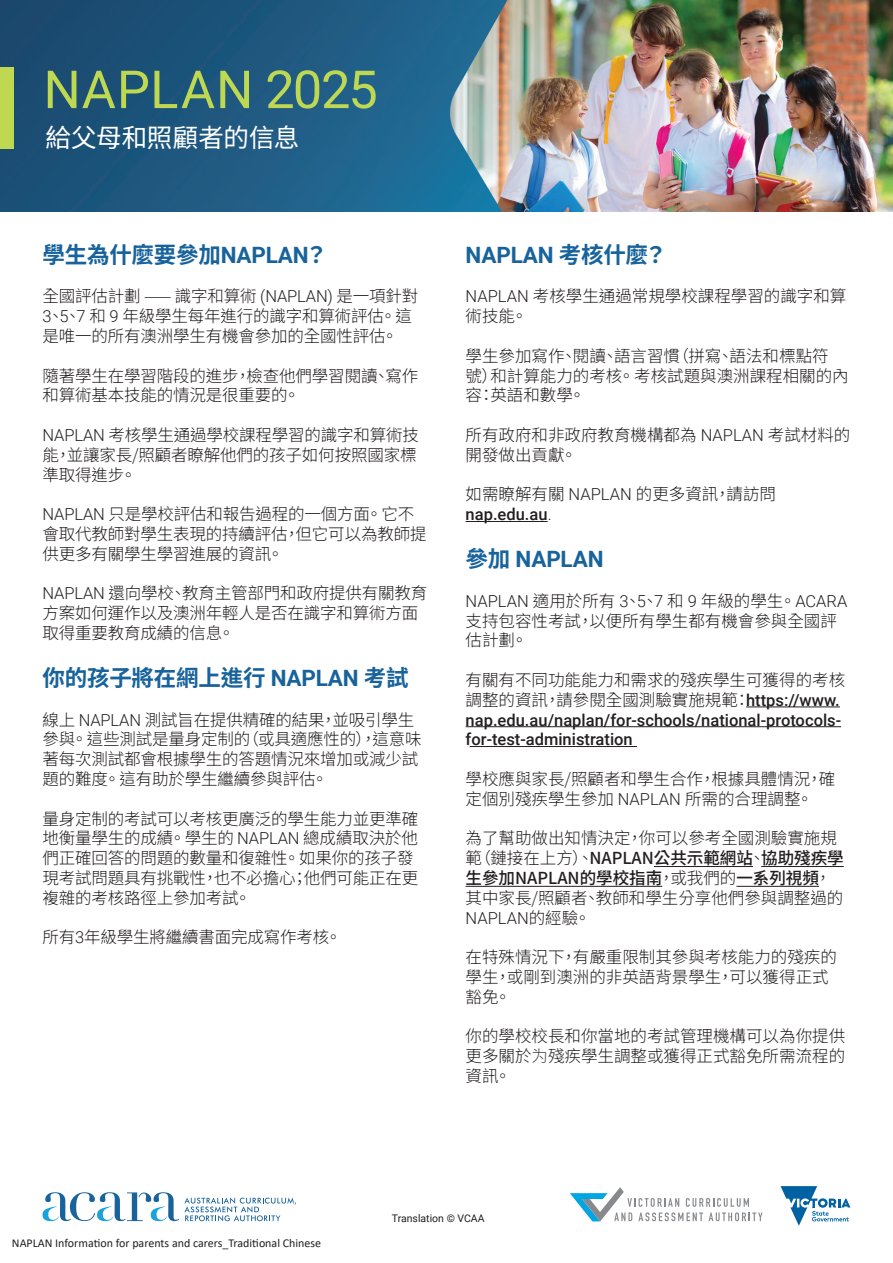
<style>
.page{position:relative;width:893px;height:1263px;background:#fff}
.page>*{position:absolute;margin:0;border:0;box-sizing:border-box;transform-origin:0 0}
.t1{font:52.5px "Roboto";letter-spacing:.01em;color:#bfd852}
.t2{font:25.5px "Noto Sans TC";color:#fff}
.t3{font:700 22.5px "Noto Sans TC";letter-spacing:-.01em;color:#18639c}
.Paragraph_Style{font:700 22.5px "Roboto";letter-spacing:-.01em;color:#18639c}
.Paragraph_Style-2{font:300 16.5px/19.8px "Noto Sans TC";letter-spacing:-.01em;color:#231f20}
.Paragraph_Style-3{font:500 16.5px/19.8px "Roboto";color:#231f20}
.t4{font:12px "Calibri";color:#231f20}
.Paragraph_Style-4{font:10.5px "Roboto";color:#231f20}
.s1{font-family:"Roboto"}
.s2{font-family:"Noto Sans TC"}
.s3{font-family:"Roboto";font-weight:500}
.s4{font-family:"Noto Sans TC";font-weight:300}
.s5{font-weight:500}
.s6{font-family:"Microsoft Jheng Hei"}
</style>
<div class="page">
<svg style="left:43px;top:1192px;width:253px;height:29px"></svg>
<img style="left:0;top:0;width:893px;height:212px">
<hr style="left:466px;top:521px;width:82px;height:1px;background:#231f20">
<hr style="left:746px;top:706px;width:94px;height:1px;background:#231f20">
<hr style="left:466px;top:726px;width:375px;height:1px;background:#231f20">
<hr style="left:470px;top:746px;width:167px;height:1px;background:#231f20">
<hr style="left:654px;top:866px;width:99px;height:1px;background:#231f20">
<hr style="left:761px;top:866px;width:83px;height:1px;background:#231f20">
<hr style="left:466px;top:886px;width:196px;height:1px;background:#231f20">
<hr style="left:736px;top:886px;width:83px;height:1px;background:#231f20">
<div style="left:0;top:67px;width:13px;height:81px;background:#bfd852"></div>
<svg style="left:570px;top:1187px;width:193px;height:34px"></svg>
<svg style="left:780px;top:1186px;width:70px;height:40px"></svg>
<p class="t1" style="left:43px;top:53px;width:336px">NAPLAN 2025</p>
<p class="t2" style="left:46px;top:124px;width:255px">給父母和照顧者的信息</p>
<p class="t3" style="left:43px;top:242px;width:286px">學生為什麼要參加<span class="s1">NAPLAN</span>？</p>
<p class="Paragraph_Style-2" style="left:43px;top:287px;width:377px">全國評估計劃 —— 識字和算術 <span class="s1">(NAPLAN)</span> 是一項針對<br><span class="s1">3</span>、<span class="s1">5</span>、<span class="s1">7</span> 和 <span class="s1">9</span> 年級學生每年進行的識字和算術評估。 這是唯一的所有澳洲學生有機會參加的全國性評估。</p>
<p class="Paragraph_Style-2" style="left:43px;top:366px;width:377px">隨著學生在學習階段的進步，檢查他們學習閱讀、寫作和算術基本技能的情況是很重要的。</p>
<p class="Paragraph_Style-2" style="left:43px;top:425px;width:378px"><span class="s1">NAPLAN</span> 考核學生通過學校課程學習的識字和算術技能，並讓家長/照顧者瞭解他們的孩子如何按照國家標準取得進步。</p>
<p class="Paragraph_Style-2" style="left:43px;top:505px;width:385px"><span class="s1">NAPLAN</span> 只是學校評估和報告過程的一個方面。 它不會取代教師對學生表現的持續評估，但它可以為教師提供更多有關學生學習進展的資訊。</p>
<p class="Paragraph_Style-2" style="left:43px;top:584px;width:386px"><span class="s1">NAPLAN</span> 還向學校、教育主管部門和政府提供有關教育方案如何運作以及澳洲年輕人是否在識字和算術方面取得重要教育成績的信息。</p>
<p class="t3" style="left:43px;top:665px;width:368px">你的孩子將在網上進行 <span class="s1">NAPLAN</span> 考試</p>
<p class="Paragraph_Style-2" style="left:43px;top:710px;width:381px">線上 <span class="s1">NAPLAN</span> 測試旨在提供精確的結果，並吸引學生參與。 這些測試是量身定制的（或具適應性的），這意味著每次測試都會根據學生的答題情況來增加或減少試題的難度。 這有助於學生繼續參與評估。</p>
<p class="Paragraph_Style-2" style="left:43px;top:809px;width:377px">量身定制的考試可以考核更廣泛的學生能力並更準確地衡量學生的成績。 學生的 <span class="s1">NAPLAN</span> 總成績取決於他們正確回答的問題的數量和復雜性。 如果你的孩子發現考試問題具有挑戰性，也不必擔心；他們可能正在更複雜的考核路徑上參加考試。</p>
<p class="Paragraph_Style-2" style="left:43px;top:928px;width:301px">所有<span class="s1">3</span>年級學生將繼續書面完成寫作考核。</p>
<p class="Paragraph_Style" style="left:466px;top:239px;width:203px">NAPLAN <span class="s2">考核什麼？</span></p>
<p class="Paragraph_Style-2" style="left:466px;top:287px;width:382px"><span class="s1">NAPLAN</span> 考核學生通過常規學校課程學習的識字和算術技能。</p>
<p class="Paragraph_Style-2" style="left:466px;top:346px;width:385px">學生參加寫作、閱讀、語言習慣（拼寫、語法和標點符號）和計算能力的考核。 考核試題與澳洲課程相關的內容：英語和數學。</p>
<p class="Paragraph_Style-2" style="left:466px;top:425px;width:386px">所有政府和非政府教育機構都為 <span class="s1">NAPLAN</span> 考試材料的開發做出貢獻。</p>
<p class="Paragraph_Style-2" style="left:466px;top:485px;width:312px">如需瞭解有關 <span class="s1">NAPLAN</span> 的更多資訊，請訪問<span class="s3">nap.edu.au</span><span class="s1">.</span></p>
<p class="Paragraph_Style" style="left:466px;top:543px;width:139px"><span class="s2">參加</span> NAPLAN</p>
<p class="Paragraph_Style-2" style="left:466px;top:591px;width:383px"><span class="s1">NAPLAN</span> 適用於所有 <span class="s1">3</span>、<span class="s1">5</span>、<span class="s1">7</span> 和 <span class="s1">9</span> 年級的學生。 <span class="s1">ACARA</span>支持包容性考試，以便所有學生都有機會參與全國評估計劃。</p>
<p class="Paragraph_Style-3" style="left:466px;top:669px;width:381px"><span class="s4">有關有不同功能能力和需求的殘疾學生可獲得的考核調整的資訊，請參閱全國測驗實施規範：</span>https://www. nap.edu.au/naplan/for-schools/national-protocols&shy;for-test-administration</p>
<p class="Paragraph_Style-2" style="left:466px;top:769px;width:371px">學校應與家長/照顧者和學生合作，根據具體情況，確定個別殘疾學生參加 <span class="s1">NAPLAN</span> 所需的合理調整。</p>
<p class="Paragraph_Style-2" style="left:466px;top:829px;width:380px">為了幫助做出知情決定，你可以參考全國測驗實施規範（鏈接在上方）、<span class="s5">NAPLAN公共示範網站</span>、<span class="s5">協助殘疾學生參加NAPLAN的學校指南</span>，或我們的<span class="s5">一系列視頻</span>，其中家長/照顧者、教師和學生分享他們參與調整過的<br><span class="s1">NAPLAN</span>的經驗。</p>
<p class="Paragraph_Style-2" style="left:466px;top:947px;width:373px">在特殊情況下，有嚴重限制其參與考核能力的殘疾的學生，或剛到澳洲的非英語背景學生，可以獲得正式豁免。</p>
<p class="Paragraph_Style-2" style="left:466px;top:1027px;width:381px;text-align:justify">你的學校校長和你當地的考試管理機構可以為你提供更多關於<span class="s6">为</span>殘疾學生調整或獲得正式豁免所需流程的資訊。</p>
<p class="t4" style="left:12px;top:1234px;width:311px">NAPLAN Information for parents and carers_Traditional Chinese</p>
<p class="Paragraph_Style-4" style="left:392px;top:1211px;width:94px">Translation © VCAA</p>
</div>
